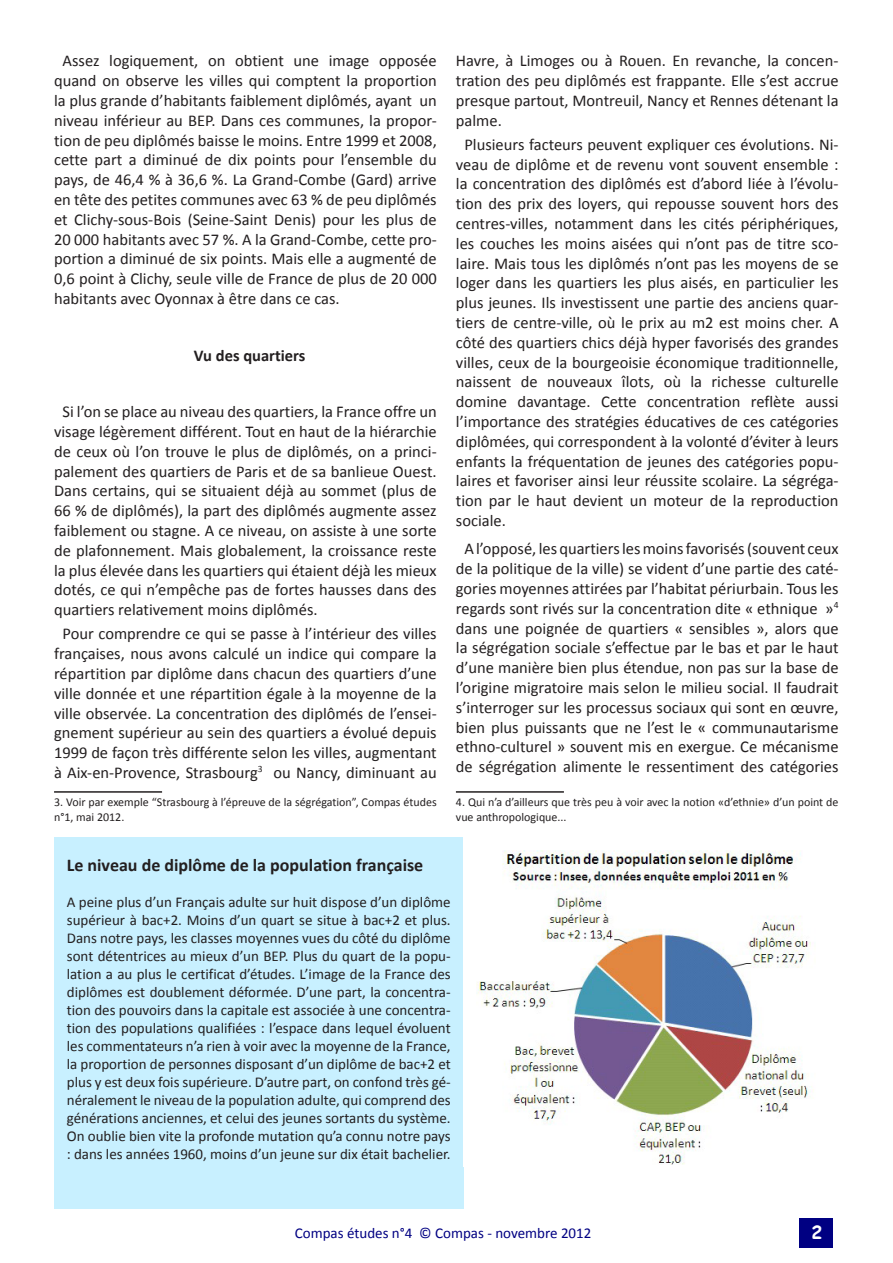
<style>
.page{position:relative;width:893px;height:1263px;background:#fff}
.page>*{position:absolute;margin:0;border:0;box-sizing:border-box;transform-origin:0 0}
.Style_de_paragraphe{font:700 18px "Calibri";color:#231f20}
.t1{font:700 18px "Comic Sans MS";color:#fff}
.t2{font:16.5px/19.8px "Calibri";color:#231f20;text-align:justify}
.t3{font:700 16.5px "Calibri";color:#231f20}
.Style_de_paragraphe-2{font:15px/18px "Calibri";color:#231f20;text-align:justify}
.t4{font:15px "Calibri";color:#000082}
.t5{font:12px/14.4px "Calibri";color:#231f20}
</style>
<div class="page">
<div style="left:800px;top:1218px;width:33px;height:30px;background:#000082"></div>
<hr style="left:456px;top:791px;width:108px;height:2px;background:#231f20">
<hr style="left:54px;top:791px;width:108px;height:2px;background:#231f20">
<div style="left:54px;top:838px;width:409px;height:371px;background:#c8f0ff"></div>
<img style="left:476px;top:850px;width:338px;height:315px">
<p class="t2" style="left:54px;top:51px;width:384px;text-indent:9px">Assez logiquement, on obtient une image opposée quand on observe les villes qui comptent la proportion la plus grande d’habitants faiblement diplômés, ayant un niveau inférieur au BEP. Dans ces communes, la propor&shy;tion de peu diplômés baisse le moins. Entre 1999 et 2008, cette part a diminué de dix points pour l’ensemble du pays, de 46,4 % à 36,6 %. La Grand-Combe (Gard) arrive en tête des petites communes avec 63 % de peu diplômés et Clichy-sous-Bois (Seine-Saint Denis) pour les plus de 20 000 habitants avec 57 %. A la Grand-Combe, cette pro&shy;portion a diminué de six points. Mais elle a augmenté de 0,6 point à Clichy, seule ville de France de plus de 20 000 habitants avec Oyonnax à être dans ce cas.</p>
<p class="t2" style="left:456px;top:51px;width:384px">Havre, à Limoges ou à Rouen. En revanche, la concen&shy;tration des peu diplômés est frappante. Elle s’est accrue presque partout, Montreuil, Nancy et Rennes détenant la palme.</p>
<p class="t2" style="left:456px;top:135px;width:384px;text-indent:9px">Plusieurs facteurs peuvent expliquer ces évolutions. Ni&shy;veau de diplôme et de revenu vont souvent ensemble : la concentration des diplômés est d’abord liée à l’évolu&shy;tion des prix des loyers, qui repousse souvent hors des centres-villes, notamment dans les cités périphériques, les couches les moins aisées qui n’ont pas de titre sco&shy;laire. Mais tous les diplômés n’ont pas les moyens de se loger dans les quartiers les plus aisés, en particulier les plus jeunes. Ils investissent une partie des anciens quar&shy;tiers de centre-ville, où le prix au m2 est moins cher. A côté des quartiers chics déjà hyper favorisés des grandes villes, ceux de la bourgeoisie économique traditionnelle, naissent de nouveaux îlots, où la richesse culturelle domine davantage. Cette concentration reflète aussi l’importance des stratégies éducatives de ces catégories diplômées, qui correspondent à la volonté d’éviter à leurs enfants la fréquentation de jeunes des catégories popu&shy;laires et favoriser ainsi leur réussite scolaire. La ségréga&shy;tion par le haut devient un moteur de la reproduction sociale.</p>
<p class="t2" style="left:456px;top:539px;width:384px;text-align:center">A l’opposé, les quartiers les moins favorisés (souvent ceux de la politique de la ville) se vident d’une partie des caté&shy;gories moyennes attirées par l’habitat périurbain. Tous les regards sont rivés sur la concentration dite « ethnique »<sup>4 </sup>dans une poignée de quartiers « sensibles », alors que la ségrégation sociale s’effectue par le bas et par le haut d’une manière bien plus étendue, non pas sur la base de l’origine migratoire mais selon le milieu social. Il faudrait s’interroger sur les processus sociaux qui sont en œuvre, bien plus puissants que ne l’est le « communautarisme ethno-culturel » souvent mis en exergue. Ce mécanisme de ségrégation alimente le ressentiment des catégories</p>
<p class="t5" style="left:456px;top:795px;width:384px">4. Qui n’a d’ailleurs que très peu à voir avec la notion «d’ethnie» d’un point de vue anthropologique...</p>
<p class="t3" style="left:194px;top:345px;width:113px">Vu des quartiers</p>
<p class="t2" style="left:54px;top:402px;width:384px;text-indent:9px">Si l’on se place au niveau des quartiers, la France offre un visage légèrement différent. Tout en haut de la hiérarchie de ceux où l’on trouve le plus de diplômés, on a princi&shy;palement des quartiers de Paris et de sa banlieue Ouest.<br>Dans certains, qui se situaient déjà au sommet (plus de 66 % de diplômés), la part des diplômés augmente assez faiblement ou stagne. A ce niveau, on assiste à une sorte de plafonnement. Mais globalement, la croissance reste la plus élevée dans les quartiers qui étaient déjà les mieux dotés, ce qui n’empêche pas de fortes hausses dans des quartiers relativement moins diplômés.</p>
<p class="t2" style="left:54px;top:624px;width:384px;text-align:center">Pour comprendre ce qui se passe à l’intérieur des villes françaises, nous avons calculé un indice qui compare la répartition par diplôme dans chacun des quartiers d’une ville donnée et une répartition égale à la moyenne de la ville observée. La concentration des diplômés de l’ensei&shy;gnement supérieur au sein des quartiers a évolué depuis 1999 de façon très différente selon les villes, augmentant à Aix-en-Provence, Strasbourg<sup>3</sup> ou Nancy, diminuant au</p>
<p class="t5" style="left:54px;top:795px;width:384px">3. Voir par exemple “Strasbourg à l’épreuve de la ségrégation”, Compas études n°1, mai 2012.</p>
<p class="Style_de_paragraphe" style="left:67px;top:853px;width:358px">Le niveau de diplôme de la population française</p>
<p class="Style_de_paragraphe-2" style="left:67px;top:893px;width:385px">A peine plus d’un Français adulte sur huit dispose d’un diplôme supérieur à bac+2. Moins d’un quart se situe à bac+2 et plus.<br>Dans notre pays, les classes moyennes vues du côté du diplôme sont détentrices au mieux d’un BEP. Plus du quart de la popu&shy;lation a au plus le certificat d’études. L’image de la France des diplômes est doublement déformée. D’une part, la concentra&shy;tion des pouvoirs dans la capitale est associée à une concentra&shy;tion des populations qualifiées : l’espace dans lequel évoluent les commentateurs n’a rien à voir avec la moyenne de la France, la proportion de personnes disposant d’un diplôme de bac+2 et plus y est deux fois supérieure. D’autre part, on confond très gé&shy;néralement le niveau de la population adulte, qui comprend des générations anciennes, et celui des jeunes sortants du système.<br>On oublie bien vite la profonde mutation qu’a connu notre pays : dans les années 1960, moins d’un jeune sur dix était bachelier.</p>
<p class="t4" style="left:295px;top:1223px;width:298px">Compas études n°4 © Compas - novembre 2012</p>
<p class="t1" style="left:811px;top:1219px;width:12px">2</p>
</div>
